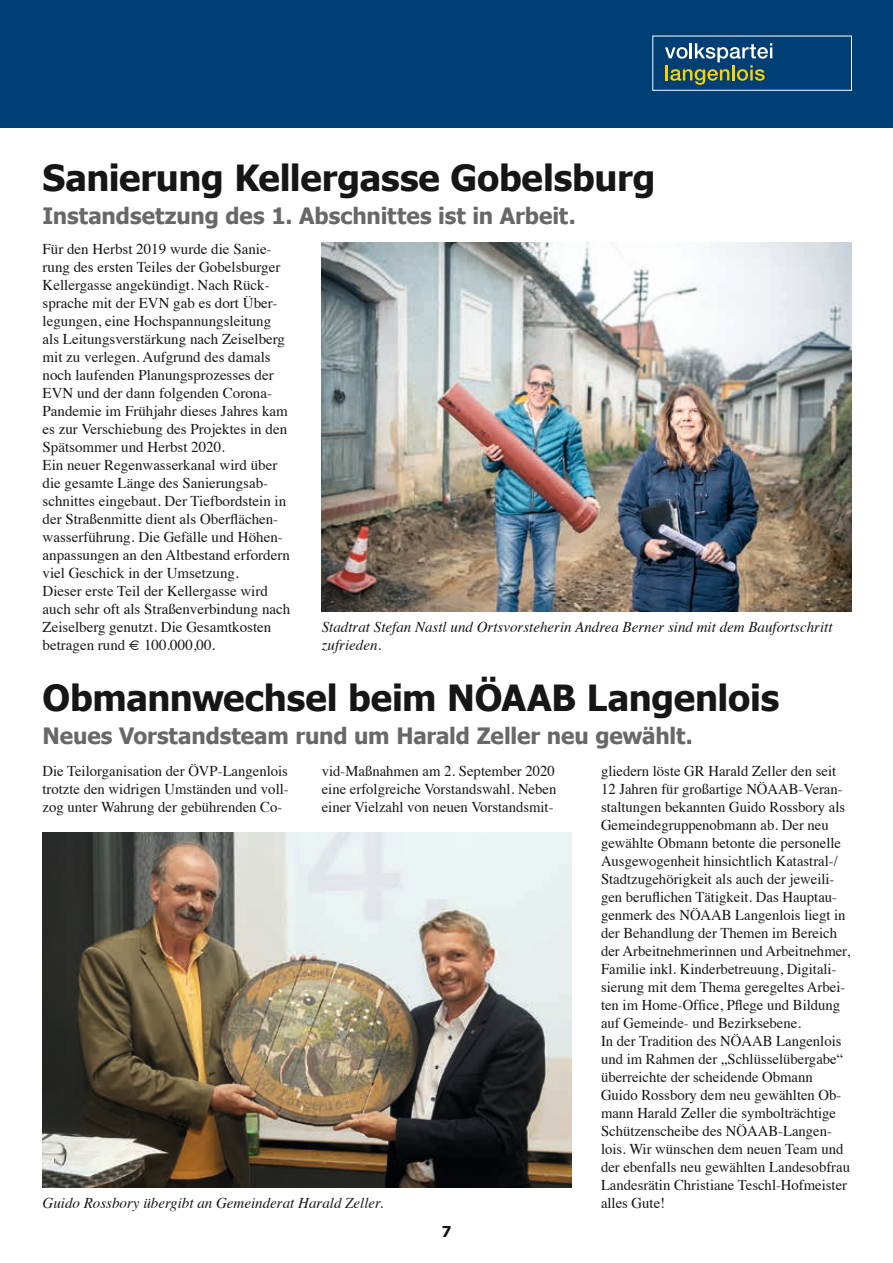
<style>
.page{position:relative;width:893px;height:1263px;background:#fff}
.page>*{position:absolute;margin:0;border:0;box-sizing:border-box;transform-origin:0 0}
.t1{font:700 36px "Tahoma";letter-spacing:-.005em;color:#151616}
.t2{font:700 22.5px "Tahoma";letter-spacing:-.005em;color:#686868}
.t3{font:15px/18px "Times";color:#151616}
.t4{font:italic 15px/18px "Times";color:#151616}
.t5{font:700 15px "Tahoma";color:#151616}
</style>
<div class="page">
<div style="left:0;top:0;width:893px;height:128px;background:#003f75"></div>
<svg style="left:665px;top:43px;width:107px;height:42px"></svg>
<div style="left:652px;top:36px;width:200px;height:55px;border:1px solid #fff"></div>
<img style="left:322px;top:242px;width:530px;height:369px">
<img style="left:43px;top:832px;width:528px;height:355px">
<h1 class="t1" style="left:43px;top:153px;width:614px">Sanierung Kellergasse Gobelsburg</h1>
<h2 class="t2" style="left:43px;top:200px;width:535px">Instandsetzung des 1. Abschnittes ist in Arbeit.</h2>
<p class="t3" style="left:43px;top:238px;width:249px">Für den Herbst 2019 wurde die Sanie&shy;rung des ersten Teiles der Gobelsburger Kellergasse angekündigt. Nach Rück&shy;sprache mit der EVN gab es dort Über&shy;legungen, eine Hochspannungsleitung als Leitungsverstärkung nach Zeiselberg mit zu verlegen. Aufgrund des damals noch laufenden Planungsprozesses der EVN und der dann folgenden Corona-Pandemie im Frühjahr dieses Jahres kam es zur Verschiebung des Projektes in den Spätsommer und Herbst 2020.<br>Ein neuer Regenwasserkanal wird über die gesamte Länge des Sanierungsab&shy;schnittes eingebaut. Der Tiefbordstein in der Straßenmitte dient als Oberflächen&shy;wasserführung. Die Gefälle und Höhen&shy;anpassungen an den Altbestand erfordern viel Geschick in der Umsetzung.<br>Dieser erste Teil der Kellergasse wird auch sehr oft als Straßenverbindung nach Zeiselberg genutzt. Die Gesamtkosten betragen rund € 100.000,00.</p>
<p class="t4" style="left:322px;top:617px;width:512px">Stadtrat Stefan Nastl und Ortsvorsteherin Andrea Berner sind mit dem Baufortschritt zufrieden.</p>
<h1 class="t1" style="left:43px;top:673px;width:738px">Obmannwechsel beim NÖAAB Langenlois</h1>
<h2 class="t2" style="left:43px;top:720px;width:652px">Neues Vorstandsteam rund um Harald Zeller neu gewählt.</h2>
<p class="t3" style="left:43px;top:760px;width:248px;text-align:justify">Die Teilorganisation der ÖVP-Langenlois trotzte den widrigen Umständen und voll&shy;zog unter Wahrung der gebührenden Co-</p>
<p class="t3" style="left:322px;top:760px;width:236px;text-align:justify">vid-Maßnahmen am 2. September 2020 eine erfolgreiche Vorstandswahl. Neben einer Vielzahl von neuen Vorstandsmit-</p>
<p class="t3" style="left:601px;top:760px;width:251px">gliedern löste GR Harald Zeller den seit 12 Jahren für großartige NÖAAB-Veran&shy;staltungen bekannten Guido Rossbory als Gemeindegruppenobmann ab. Der neu gewählte Obmann betonte die personelle Ausgewogenheit hinsichtlich Katastral-/ Stadtzugehörigkeit als auch der jeweili&shy;gen beruflichen Tätigkeit. Das Hauptau&shy;genmerk des NÖAAB Langenlois liegt in der Behandlung der Themen im Bereich der Arbeitnehmerinnen und Arbeitnehmer, Familie inkl. Kinderbetreuung, Digitali&shy;sierung mit dem Thema geregeltes Arbei&shy;ten im Home-Office, Pflege und Bildung auf Gemeinde- und Bezirksebene.<br>In der Tradition des NÖAAB Langenlois und im Rahmen der „Schlüsselübergabe“ überreichte der scheidende Obmann Guido Rossbory dem neu gewählten Ob&shy;mann Harald Zeller die symbolträchtige Schützenscheibe des NÖAAB-Langen&shy;lois. Wir wünschen dem neuen Team und der ebenfalls neu gewählten Landesobfrau Landesrätin Christiane Teschl-Hofmeister alles Gute!</p>
<p class="t4" style="left:43px;top:1192px;width:342px">Guido Rossbory übergibt an Gemeinderat Harald Zeller.</p>
<p class="t5" style="left:442px;top:1221px;width:11px">7</p>
</div>
